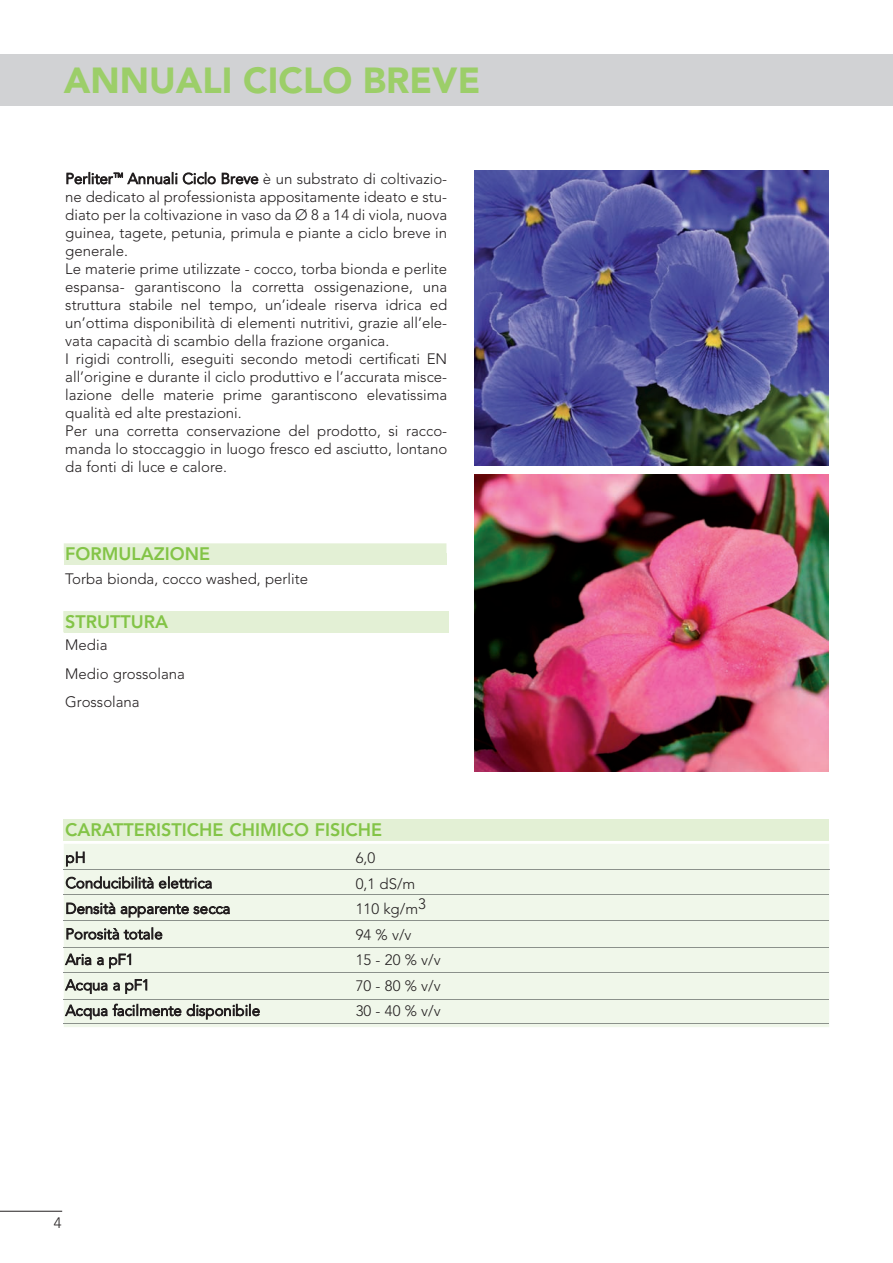
<style>
.page{position:relative;width:893px;height:1263px;background:#fff}
.page>*{position:absolute;margin:0;border:0;box-sizing:border-box;transform-origin:0 0}
.t1{font:900 36px "Avenir";color:#9cce69}
.t2{font:800 18px "Avenir";color:#83c447}
.t3{font:300 15px/18px "Avenir";color:#231f20}
</style>
<div class="page">
<div style="left:64px;top:844px;width:765px;height:183px;background:#f0f7ea"></div>
<svg style="left:64px;top:608px;width:765px;height:26px"></svg>
<div style="left:0;top:55px;width:893px;height:51px;background:#d1d2d4"></div>
<svg style="left:64px;top:543px;width:382px;height:10px;background:#e4f0d6"></svg>
<div style="left:64px;top:553px;width:382px;height:12px;background:#e3f0d5"></div>
<div style="left:64px;top:611px;width:384px;height:21px;background:#e3f0d5"></div>
<div style="left:64px;top:820px;width:765px;height:21px;background:#e3f0d5"></div>
<hr style="left:64px;top:869px;width:765px;height:1px;background:#8b918b">
<hr style="left:64px;top:895px;width:765px;height:1px;background:#8b918b">
<hr style="left:64px;top:920px;width:765px;height:1px;background:#8b918b">
<hr style="left:64px;top:947px;width:765px;height:1px;background:#8b918b">
<hr style="left:64px;top:973px;width:765px;height:1px;background:#8b918b">
<hr style="left:64px;top:999px;width:765px;height:1px;background:#8b918b">
<hr style="left:64px;top:1024px;width:765px;height:1px;background:#8b918b">
<hr style="left:0;top:1211px;width:62px;height:1px;background:#231f20">
<img style="left:474px;top:170px;width:354px;height:296px">
<img style="left:474px;top:474px;width:354px;height:298px">
<h1 class="t1" style="left:64px;top:65px;width:418px">ANNUALI CICLO BREVE</h1>
<p class="t3" style="left:65px;top:171px;width:383px">Perliter<sup>™</sup> Annuali Ciclo Breve è un substrato di coltivazio&shy;ne dedicato al professionista appositamente ideato e stu&shy;diato per la coltivazione in vaso da Ø 8 a 14 di viola, nuova guinea, tagete, petunia, primula e piante a ciclo breve in generale.<br>Le materie prime utilizzate - cocco, torba bionda e perlite espansa- garantiscono la corretta ossigenazione, una struttura stabile nel tempo, un’ideale riserva idrica ed un’ottima disponibilità di elementi nutritivi, grazie all’ele&shy;vata capacità di scambio della frazione organica.<br>I rigidi controlli, eseguiti secondo metodi certificati EN all’origine e durante il ciclo produttivo e l’accurata misce&shy;lazione delle materie prime garantiscono elevatissima qualità ed alte prestazioni.<br>Per una corretta conservazione del prodotto, si racco&shy;manda lo stoccaggio in luogo fresco ed asciutto, lontano da fonti di luce e calore.</p>
<p class="t2" style="left:65px;top:546px;width:146px">FORMULAZIONE</p>
<p class="t3" style="left:65px;top:571px;width:244px">Torba bionda, cocco washed, perlite</p>
<p class="t2" style="left:65px;top:614px;width:104px">STRUTTURA</p>
<p class="t3" style="left:65px;top:632px;width:121px;line-height:28.5px">Media<br>Medio grossolana<br>Grossolana</p>
<p class="t2" style="left:65px;top:823px;width:319px">CARATTERISTICHE CHIMICO FISICHE</p>
<p class="t3" style="left:65px;top:846px;width:196px;line-height:25.5px">pH<br>Conducibilità elettrica<br>Densità apparente secca<br>Porosità totale<br>Aria a pF1<br>Acqua a pF1<br>Acqua facilmente disponibile</p>
<p class="t3" style="left:356px;top:846px;width:87px;line-height:25.5px">6,0<br>0,1 dS/m<br>110 kg/m3<br>94 % v/v<br>15 - 20 % v/v<br>70 - 80 % v/v<br>30 - 40 % v/v</p>
<p class="t3" style="left:54px;top:1215px;width:9px">4</p>
</div>
